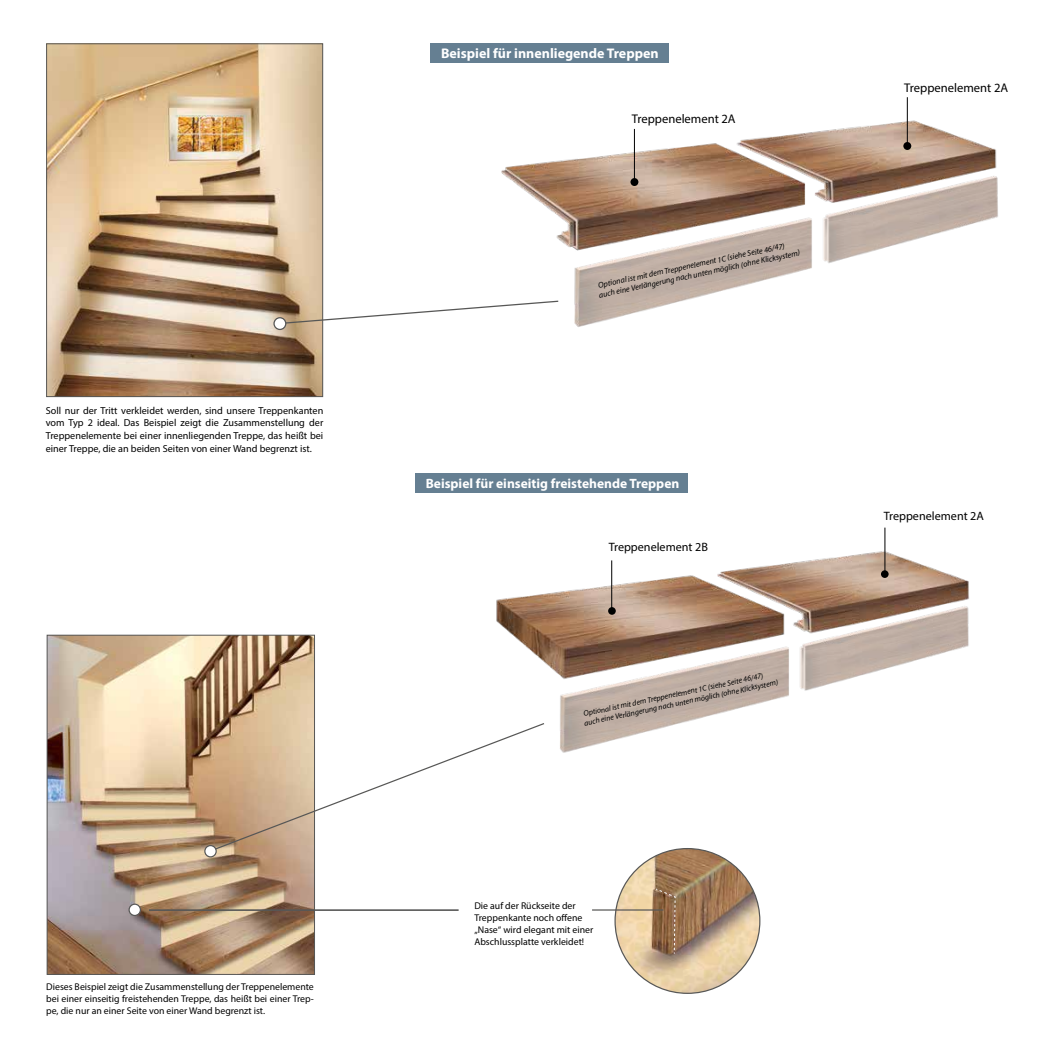
<style>
.page{position:relative;width:1049px;height:1049px;background:#fff}
.page>*{position:absolute;margin:0;border:0;box-sizing:border-box;transform-origin:0 0}
.t1{font:700 14px "Myriad Pro";color:#fff}
.t2{font:700 13.5px "Myriad Pro";color:#fff}
.t3{font:12.5px "Myriad Pro";color:#000}
.t4{font:12.25px "Myriad Pro";color:#000}
.t5{font:10.25px/12.8px "Myriad Pro";color:#000;text-align:justify}
.t6{font:9.75px/12.2px "Myriad Pro";color:#000}
.t7{font:italic 8.25px/9.8px "Myriad Pro";color:#000}
.t8{font:italic 7.75px/9.5px "Myriad Pro";color:#000}
</style>
<div class="page">
<img style="left:48px;top:45px;width:273px;height:350px">
<div style="left:46px;top:43px;width:277px;height:354px;border:1px solid #575756"></div>
<img style="left:501px;top:104px;width:496px;height:135px">
<div style="left:903px;top:142px;width:8px;height:8px;background:#000;border-radius:50%"></div>
<hr style="left:907px;top:97px;width:1px;height:51px;background:#000">
<hr style="left:634px;top:129px;width:1px;height:53px;background:#000">
<img style="left:558px;top:157px;width:440px;height:170px">
<svg style="left:278px;top:300px;width:282px;height:25px"></svg>
<div style="left:274px;top:318px;width:12px;height:11px;background:#fff;border-radius:50%"></div>
<div style="left:273px;top:317px;width:13px;height:13px;border:1px solid #575756;border-radius:50%"></div>
<div style="left:430px;top:43px;width:238px;height:20px;background:#657f92"></div>
<img style="left:496px;top:535px;width:473px;height:128px">
<img style="left:545px;top:589px;width:424px;height:164px">
<div style="left:881px;top:570px;width:7px;height:8px;background:#000;border-radius:50%"></div>
<hr style="left:884px;top:528px;width:1px;height:47px;background:#000">
<div style="left:608px;top:607px;width:8px;height:8px;background:#000;border-radius:50%"></div>
<hr style="left:611px;top:560px;width:1px;height:51px;background:#000">
<img style="left:49px;top:637px;width:264px;height:336px">
<div style="left:47px;top:635px;width:268px;height:340px;border:1px solid #575756"></div>
<hr style="left:149px;top:909px;width:310px;height:2px;background:#575756">
<div style="left:129px;top:904px;width:11px;height:11px;background:#fff;border-radius:50%"></div>
<div style="left:128px;top:903px;width:13px;height:13px;border:1px solid #575756;border-radius:50%"></div>
<img style="left:615px;top:848px;width:145px;height:145px;border-radius:72px">
<svg style="left:208px;top:722px;width:338px;height:131px"></svg>
<div style="left:205px;top:845px;width:11px;height:12px;background:#fff;border-radius:50%"></div>
<div style="left:204px;top:845px;width:13px;height:12px;border:1px solid #575756;border-radius:50%"></div>
<hr style="left:592px;top:909px;width:71px;height:1px;background:#575756">
<svg style="left:655px;top:888px;width:21px;height:66px"></svg>
<div style="left:415px;top:473px;width:273px;height:20px;background:#657f92"></div>
<p class="t5" style="left:46px;top:404px;width:279px">Soll nur der Tritt verkleidet werden, sind unsere Treppenkanten vom Typ 2 ideal. Das Beispiel zeigt die Zusammenstellung der Treppenelemente bei einer innenliegenden Treppe, das heißt bei einer Treppe, die an beiden Seiten von einer Wand begrenzt ist.</p>
<p class="t6" style="left:46px;top:980px;width:269px;text-align:justify">Dieses Beispiel zeigt die Zusammenstellung der Treppenelemente bei einer einseitig freistehenden Treppe, das heißt bei einer Trep&shy;pe, die nur an einer Seite von einer Wand begrenzt ist.</p>
<h1 class="t1" style="left:441px;top:45px;width:219px">Beispiel für innenliegende Treppen</h1>
<p class="t3" style="left:632px;top:111px;width:105px">Treppenelement 2A</p>
<p class="t7" style="left:596px;top:281px;width:207px;rotate:-12deg">Optional ist mit dem Treppenelement 1C (siehe Seite 46/47) auch eine Verlängerung nach unten möglich (ohne Klicksystem)</p>
<h2 class="t2" style="left:426px;top:475px;width:255px">Beispiel für einseitig freistehende Treppen</h2>
<p class="t4" style="left:609px;top:540px;width:101px">Treppenelement 2B</p>
<p class="t8" style="left:581px;top:709px;width:200px;rotate:-12deg">Optional ist mit dem Treppenelement 1C (siehe Seite 46/47) auch eine Verlängerung nach unten möglich (ohne Klicksystem)</p>
<p class="t6" style="left:474px;top:899px;width:120px">Die auf der Rückseite der<br>Treppenkante noch offene „Nase“ wird elegant mit einer<br>Abschlussplatte verkleidet!</p>
<p class="t3" style="left:904px;top:80px;width:105px">Treppenelement 2A</p>
<p class="t4" style="left:884px;top:508px;width:102px">Treppenelement 2A</p>
</div>
